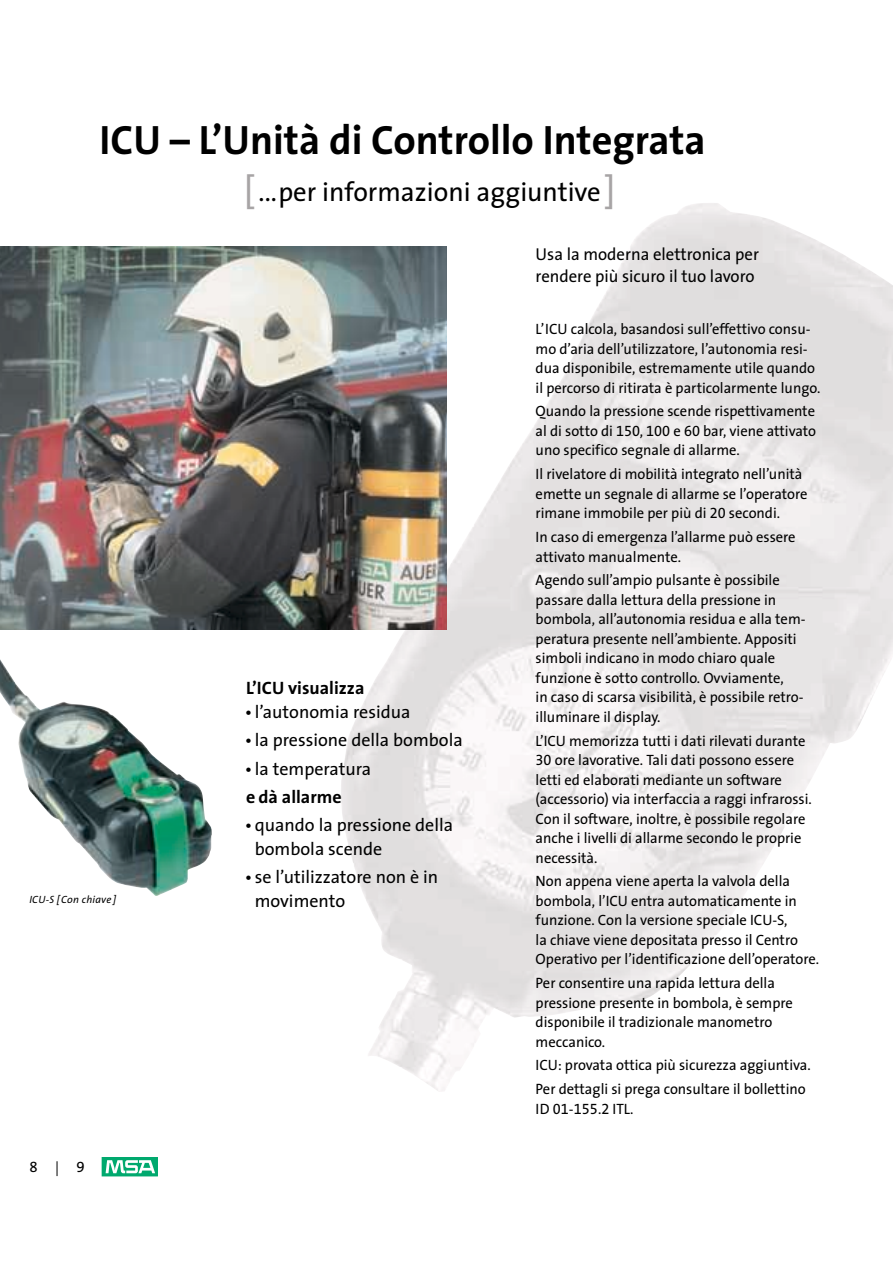
<style>
.page{position:relative;width:893px;height:1262px;background:#fff}
.page>*{position:absolute;margin:0;border:0;box-sizing:border-box;transform-origin:0 0}
.t1{font:700 41.25px "The Sans Spezial";color:#000}
.t2{font:27px "The Sans Spezial";color:#000}
.t3{font:18px/24px "The Sans Spezial";color:#000}
.t4{font:700 18px "The Sans Spezial";color:#000}
.t5{font:17.25px/22.5px "The Sans Spezial";color:#000}
.t6{font:15px/19.5px "The Sans Spezial";color:#000}
.t7{font:italic 10.5px "The Sans";letter-spacing:.025em;color:#000}
.s1{font-size:36px;color:#a7a4a5}
</style>
<div class="page">
<img style="left:341px;top:203px;width:551px;height:888px">
<svg style="left:57px;top:1161px;width:1px;height:15px"></svg>
<img style="left:1px;top:247px;width:445px;height:382px">
<img style="left:1px;top:661px;width:211px;height:235px">
<div style="left:102px;top:1157px;width:55px;height:18px;background:#00a96e"></div>
<div style="left:102px;top:1157px;width:55px;height:18px;border:1px solid #00a96e"></div>
<svg style="left:106px;top:1160px;width:49px;height:13px"></svg>
<h1 class="t1" style="left:100px;top:124px;width:607px">ICU – L’Unità di Controllo Integrata</h1>
<h2 class="t2" style="left:244px;top:181px;width:372px"><span class="s1">[</span>...per informazioni aggiuntive<span class="s1">]</span></h2>
<p class="t7" style="left:29px;top:895px;width:88px">ICU-S [Con chiave]</p>
<p class="t6" style="left:29px;top:1159px;width:10px">8</p>
<p class="t6" style="left:76px;top:1159px;width:10px">9</p>
<p class="t4" style="left:246px;top:681px;width:120px">L’ICU visualizza</p>
<p class="t3" style="left:245px;top:702px;width:167px">• l’autonomia residua</p>
<p class="t3" style="left:245px;top:730px;width:219px">• la pressione della bombola</p>
<p class="t3" style="left:245px;top:758px;width:128px">• la temperatura</p>
<p class="t4" style="left:246px;top:789px;width:97px">e dà allarme</p>
<p class="t3" style="left:255px;top:815px;width:200px;text-indent:-10px">• quando la pressione della bombola scende</p>
<p class="t3" style="left:255px;top:867px;width:185px;text-indent:-10px">• se l’utilizzatore non è in movimento</p>
<p class="t5" style="left:535px;top:244px;width:225px">Usa la moderna elettronica per rendere più sicuro il tuo lavoro</p>
<p class="t6" style="left:535px;top:321px;width:286px">L’ICU calcola, basandosi sull’effettivo consu&shy;mo d’aria dell’utilizzatore, l’autonomia resi&shy;dua disponibile, estremamente utile quando il percorso di ritirata è particolarmente lungo.</p>
<p class="t6" style="left:535px;top:403px;width:282px;text-align:justify">Quando la pressione scende rispettivamente al di sotto di 150, 100 e 60 bar, viene attivato uno specifico segnale di allarme.</p>
<p class="t6" style="left:535px;top:466px;width:273px">Il rivelatore di mobilità integrato nell’unità emette un segnale di allarme se l’operatore rimane immobile per più di 20 secondi.</p>
<p class="t6" style="left:535px;top:528px;width:261px">In caso di emergenza l’allarme può essere attivato manualmente.</p>
<p class="t6" style="left:535px;top:572px;width:271px">Agendo sull’ampio pulsante è possibile passare dalla lettura della pressione in bombola, all’autonomia residua e alla tem&shy;peratura presente nell’ambiente. Appositi simboli indicano in modo chiaro quale funzione è sotto controllo. Ovviamente,<br>in caso di scarsa visibilità, è possibile retro&shy;illuminare il display.</p>
<p class="t6" style="left:535px;top:732px;width:278px">L’ICU memorizza tutti i dati rilevati durante 30 ore lavorative. Tali dati possono essere letti ed elaborati mediante un software (accessorio) via interfaccia a raggi infrarossi.<br>Con il software, inoltre, è possibile regolare anche i livelli di allarme secondo le proprie necessità.</p>
<p class="t6" style="left:535px;top:873px;width:285px">Non appena viene aperta la valvola della bombola, l’ICU entra automaticamente in funzione. Con la versione speciale ICU-S,<br>la chiave viene depositata presso il Centro Operativo per l’identificazione dell’operatore.</p>
<p class="t6" style="left:535px;top:974px;width:259px">Per consentire una rapida lettura della pressione presente in bombola, è sempre disponibile il tradizionale manometro meccanico.</p>
<p class="t6" style="left:535px;top:1055px;width:276px;line-height:23.7px">ICU: provata ottica più sicurezza aggiuntiva.<br>Per dettagli si prega consultare il bollettino</p>
<p class="t6" style="left:535px;top:1100px;width:99px">ID 01-155.2 ITL.</p>
</div>
